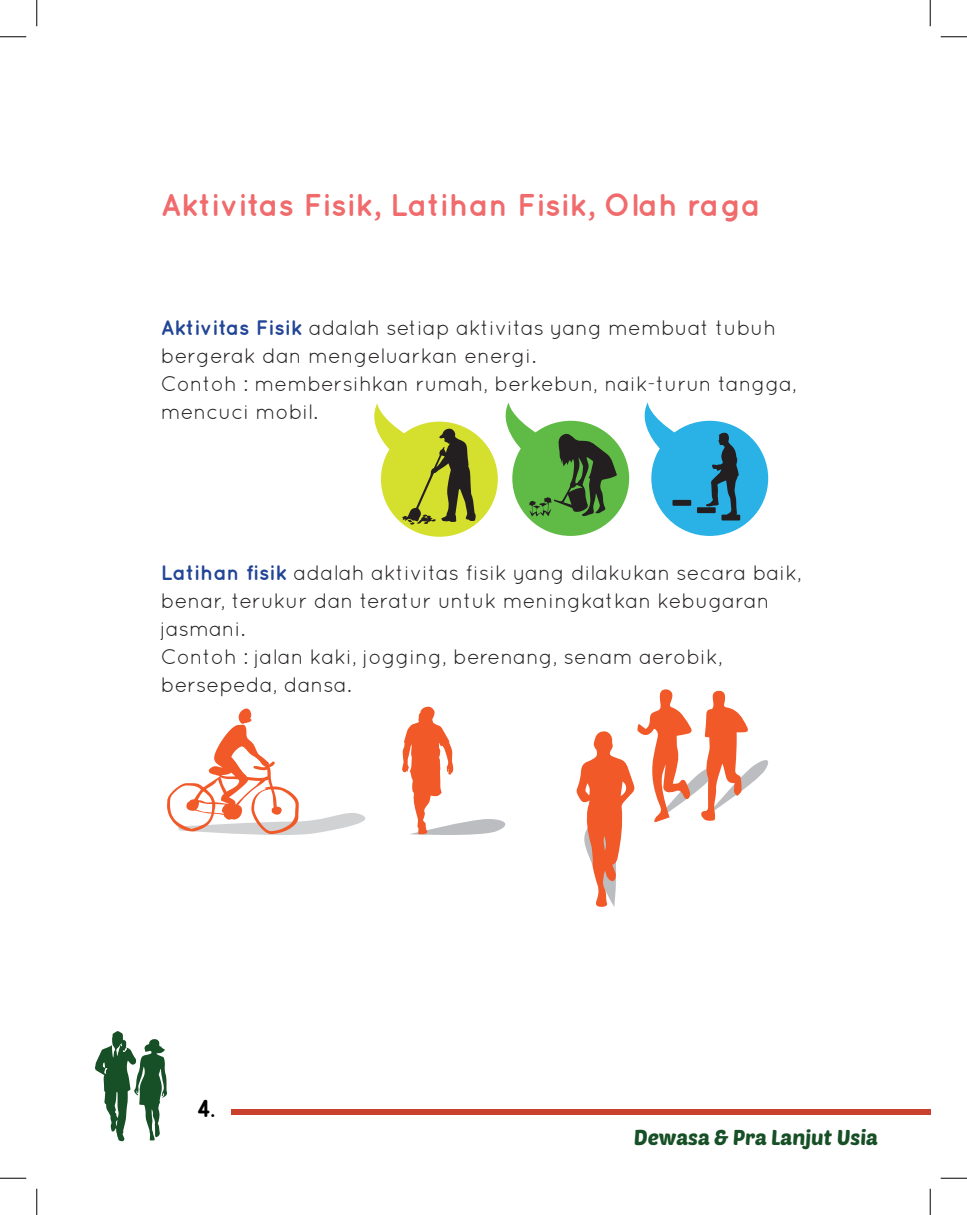
<style>
.page{position:relative;width:967px;height:1215px;background:#fff}
.page>*{position:absolute;margin:0;border:0;box-sizing:border-box;transform-origin:0 0}
.t1{font:700 31.5px "Quicksand";color:#f16a6c}
.t2{font:700 24.5px "Odin";color:#000}
.t3{font:21px/28px "Quicksand";color:#231f20}
.t4{font:21px "Poetsen One";color:#175026}
.s1{font-weight:700;color:#224596}
</style>
<div class="page">
<svg style="left:95px;top:1031px;width:72px;height:110px"></svg>
<div style="left:231px;top:1108px;width:699px;height:6px;background:#c9402d"></div>
<div style="left:381px;top:421px;width:117px;height:116px;background:#d5df2e;border-radius:50%"></div>
<svg style="left:374px;top:403px;width:102px;height:122px"></svg>
<div style="left:512px;top:421px;width:117px;height:115px;background:#60bb46;border-radius:50%"></div>
<svg style="left:497px;top:402px;width:120px;height:114px"></svg>
<div style="left:651px;top:421px;width:117px;height:115px;background:#2ab1e6;border-radius:50%"></div>
<svg style="left:644px;top:402px;width:35px;height:46px"></svg>
<svg style="left:672px;top:500px;width:19px;height:6px"></svg>
<svg style="left:697px;top:433px;width:43px;height:87px"></svg>
<svg style="left:167px;top:708px;width:199px;height:127px"></svg>
<svg style="left:402px;top:706px;width:104px;height:129px"></svg>
<svg style="left:576px;top:689px;width:192px;height:218px"></svg>
<svg style="left:0;top:36px;width:26px;height:1px"></svg>
<svg style="left:940px;top:36px;width:26px;height:1px"></svg>
<svg style="left:0;top:1177px;width:26px;height:1px"></svg>
<svg style="left:940px;top:1177px;width:26px;height:1px"></svg>
<svg style="left:36px;top:0;width:1px;height:26px"></svg>
<svg style="left:36px;top:1188px;width:1px;height:26px"></svg>
<svg style="left:929px;top:0;width:1px;height:26px"></svg>
<svg style="left:929px;top:1188px;width:1px;height:26px"></svg>
<h1 class="t1" style="left:161px;top:186px;width:601px">Aktivitas Fisik, Latihan Fisik, Olah raga</h1>
<p class="t3" style="left:161px;top:313px;width:637px"><span class="s1">Aktivitas Fisik</span> adalah setiap aktivitas yang membuat tubuh bergerak dan mengeluarkan energi.<br>Contoh : membersihkan rumah, berkebun, naik-turun tangga, mencuci mobil.</p>
<p class="t3" style="left:161px;top:558px;width:642px"><span class="s1">Latihan fisik</span> adalah aktivitas fisik yang dilakukan secara baik, benar, terukur dan teratur untuk meningkatkan kebugaran jasmani.<br>Contoh : jalan kaki, jogging, berenang, senam aerobik, bersepeda, dansa.</p>
<p class="t2" style="left:197px;top:1094px;width:20px">4.</p>
<p class="t4" style="left:633px;top:1123px;width:246px">Dewasa &amp; Pra Lanjut Usia</p>
</div>
